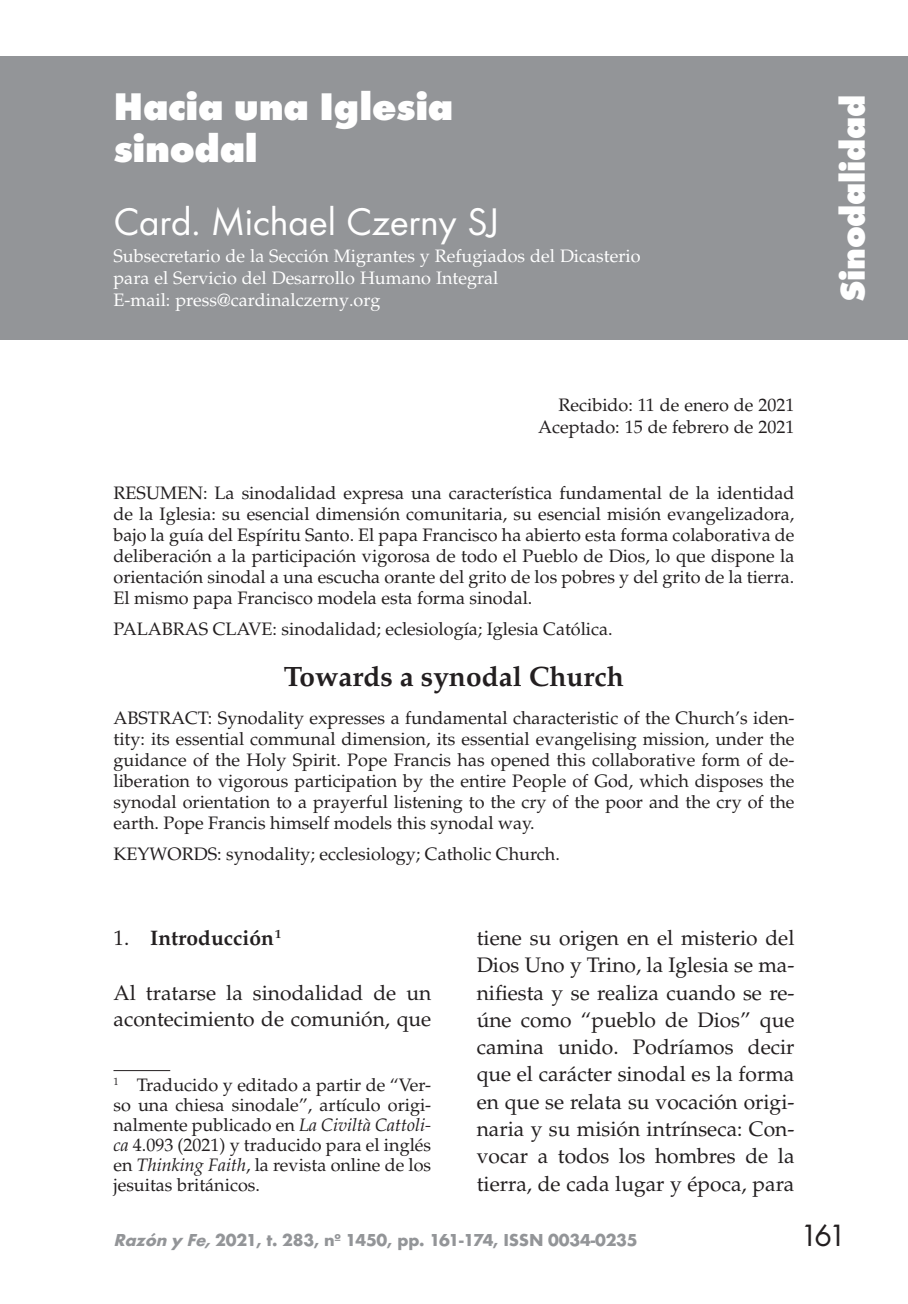
<style>
.page{position:relative;width:908px;height:1304px;background:#fff}
.page>*{position:absolute;margin:0;border:0;box-sizing:border-box;transform-origin:0 0}
.t1{font:800 40px/42px "Futura T";letter-spacing:-.01em;color:#fff}
.t2{font:40px "Futura T";letter-spacing:-.01em;color:#fff}
.t3{font:800 36px "Futura T";letter-spacing:-.01em;color:#fff}
.t4{font:32px "Futura T";color:#231f20}
.t5{font:700 28px "Palatino";color:#231f20}
.t6{font:21px/27.2px "Palatino";color:#231f20}
.t7{font:700 21px "Palatino";color:#231f20}
.t8{font:18px/21px "Palatino";color:#231f20;text-align:justify}
.t9{font:18px/22px "Palatino";color:#fff}
.t10{font:700 18px "Futura T";letter-spacing:-.01em;color:#939598}
.s1{font-weight:400}
.s2{font-style:italic}
</style>
<div class="page">
<div style="left:0;top:57px;width:907px;height:283px;background:#939598"></div>
<hr style="left:113px;top:1070px;width:57px;height:1px;background:#231f20">
<h1 class="t1" style="left:113px;top:86px;width:341px">Hacia una Iglesia sinodal</h1>
<h1 class="t2" style="left:113px;top:198px;width:387px">Card. Michael Czerny SJ</h1>
<p class="t9" style="left:113px;top:246px;width:528px">Subsecretario de la Sección Migrantes y Refugiados del Dicasterio para el Servicio del Desarrollo Humano Integral<br>E-mail: press@cardinalczerny.org</p>
<p class="t8" style="left:537px;top:394px;width:258px;line-height:22px;text-align:right">Recibido: 11 de enero de 2021<br>Aceptado: 15 de febrero de 2021</p>
<p class="t8" style="left:113px;top:483px;width:682px">RESUMEN: La sinodalidad expresa una característica fundamental de la identidad de la Iglesia: su esencial dimensión comunitaria, su esencial misión evangelizadora, bajo la guía del Espíritu Santo. El papa Francisco ha abierto esta forma colaborativa de deliberación a la participación vigorosa de todo el Pueblo de Dios, lo que dispone la orientación sinodal a una escucha orante del grito de los pobres y del grito de la tierra.<br>El mismo papa Francisco modela esta forma sinodal.</p>
<p class="t8" style="left:113px;top:618px;width:500px">PALABRAS CLAVE: sinodalidad; eclesiología; Iglesia Católica.</p>
<h3 class="t5" style="left:284px;top:661px;width:341px">Towards a synodal Church</h3>
<p class="t8" style="left:113px;top:708px;width:682px">ABSTRACT: Synodality expresses a fundamental characteristic of the Church’s iden&shy;tity: its essential communal dimension, its essential evangelising mission, under the guidance of the Holy Spirit. Pope Francis has opened this collaborative form of de&shy;liberation to vigorous participation by the entire People of God, which disposes the synodal orientation to a prayerful listening to the cry of the poor and the cry of the earth. Pope Francis himself models this synodal way.</p>
<p class="t8" style="left:113px;top:844px;width:447px">KEYWORDS: synodality; ecclesiology; Catholic Church.</p>
<p class="t7" style="left:113px;top:926px;width:169px"><span class="s1">1.</span> Introducción<sup>1</sup></p>
<p class="t6" style="left:113px;top:980px;width:319px;line-height:26px">Al tratarse la sinodalidad de un acontecimiento de comunión, que</p>
<p class="t8" style="left:113px;top:1075px;width:319px;line-height:20px"><sup>1</sup> Traducido y editado a partir de “Ver&shy;so una chiesa sinodale”, artículo origi&shy;nalmente publicado en <span class="s2">La Civiltà Cattoli&shy;ca</span> 4.093 (2021) y traducido para el inglés en <span class="s2">Thinking Faith</span>, la revista online de los jesuitas británicos.</p>
<p class="t6" style="left:476px;top:925px;width:319px;text-align:justify">tiene su origen en el misterio del Dios Uno y Trino, la Iglesia se ma&shy;nifiesta y se realiza cuando se re&shy;úne como “pueblo de Dios” que camina unido. Podríamos decir que el carácter sinodal es la forma en que se relata su vocación origi&shy;naria y su misión intrínseca: Con&shy;vocar a todos los hombres de la tierra, de cada lugar y época, para</p>
<h2 class="t3" style="left:830px;top:302px;width:209px;rotate:-90deg">Sinodalidad</h2>
<p class="t10" style="left:113px;top:1230px;width:525px"><span class="s2">Razón y Fe,</span>2021, t. 283, nº 1450, pp. 161-174, ISSN 0034-0235</p>
<h3 class="t4" style="left:799px;top:1217px;width:48px">161</h3>
</div>
